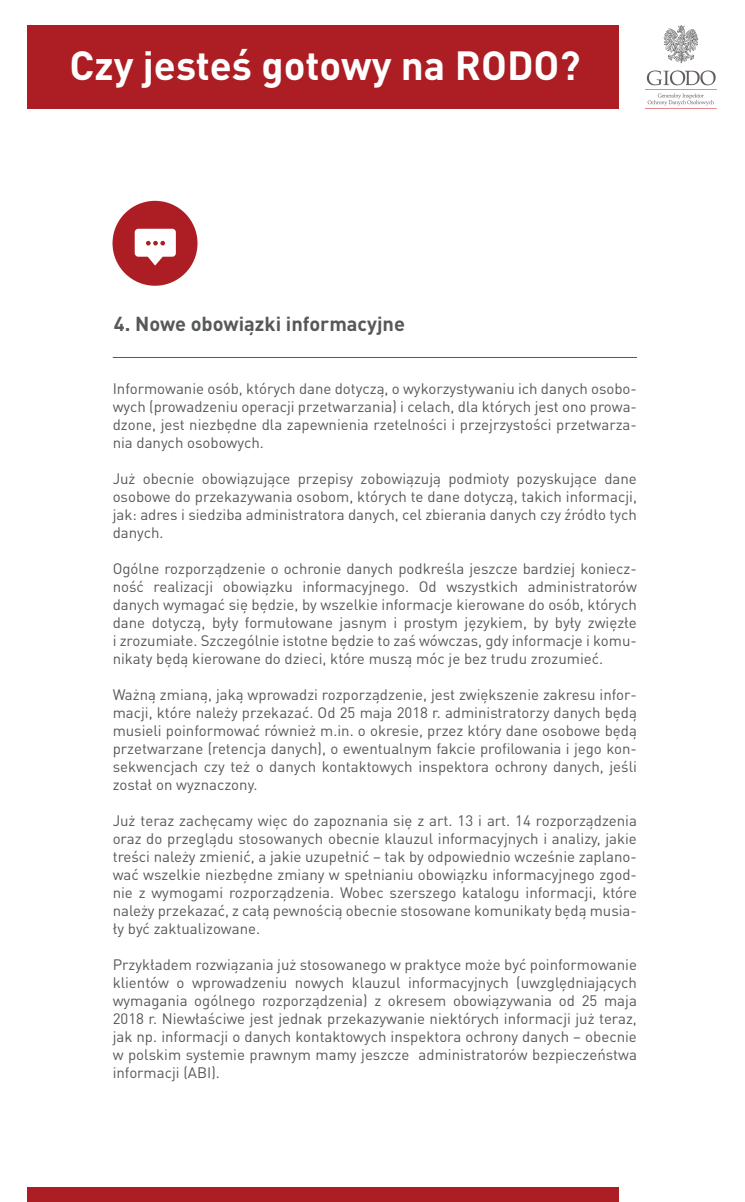
<style>
.page{position:relative;width:745px;height:1202px;background:#fff}
.page>*{position:absolute;margin:0;border:0;box-sizing:border-box;transform-origin:0 0}
.t1{font:700 40.25px "DIN Pro";color:#fff}
.t2{font:700 20px "DIN Pro";color:#57585a}
.t3{font:15px/18px "DIN Pro";color:#57585a;text-align:justify}
</style>
<div class="page">
<div style="left:27px;top:25px;width:591px;height:84px;background:#ac1e23"></div>
<div style="left:27px;top:1187px;width:591px;height:15px;background:#ac1e23"></div>
<hr style="left:113px;top:357px;width:523px;height:1px;background:#57585a">
<img style="left:644px;top:25px;width:73px;height:84px">
<div style="left:109px;top:198px;width:91px;height:91px;background:#ac1e23;border-radius:50%"></div>
<div style="left:106px;top:195px;width:98px;height:97px;border:6px solid #fff;border-radius:50%"></div>
<svg style="left:135px;top:229px;width:41px;height:37px"></svg>
<h1 class="t1" style="left:69px;top:38px;width:512px">Czy jesteś gotowy na RODO?</h1>
<h2 class="t2" style="left:114px;top:311px;width:292px">4. Nowe obowiązki informacyjne</h2>
<p class="t3" style="left:113px;top:378px;width:525px">Informowanie osób, których dane dotyczą, o wykorzystywaniu ich danych osobo&shy;wych (prowadzeniu operacji przetwarzania) i celach, dla których jest ono prowa&shy;dzone, jest niezbędne dla zapewnienia rzetelności i przejrzystości przetwarza&shy;nia danych osobowych.</p>
<p class="t3" style="left:113px;top:468px;width:525px">Już obecnie obowiązujące przepisy zobowiązują podmioty pozyskujące dane osobowe do przekazywania osobom, których te dane dotyczą, takich informacji, jak: adres i siedziba administratora danych, cel zbierania danych czy źródło tych danych.</p>
<p class="t3" style="left:113px;top:558px;width:525px">Ogólne rozporządzenie o ochronie danych podkreśla jeszcze bardziej koniecz&shy;ność realizacji obowiązku informacyjnego. Od wszystkich administratorów danych wymagać się będzie, by wszelkie informacje kierowane do osób, których dane dotyczą, były formułowane jasnym i prostym językiem, by były zwięzłe i zrozumiałe. Szczególnie istotne będzie to zaś wówczas, gdy informacje i komu&shy;nikaty będą kierowane do dzieci, które muszą móc je bez trudu zrozumieć.</p>
<p class="t3" style="left:113px;top:684px;width:525px">Ważną zmianą, jaką wprowadzi rozporządzenie, jest zwiększenie zakresu infor&shy;macji, które należy przekazać. Od 25 maja 2018 r. administratorzy danych będą musieli poinformować również m.in. o okresie, przez który dane osobowe będą przetwarzane (retencja danych), o ewentualnym fakcie profilowania i jego kon&shy;sekwencjach czy też o danych kontaktowych inspektora ochrony danych, jeśli został on wyznaczony.</p>
<p class="t3" style="left:113px;top:810px;width:525px">Już teraz zachęcamy więc do zapoznania się z art. 13 i art. 14 rozporządzenia oraz do przeglądu stosowanych obecnie klauzul informacyjnych i analizy, jakie treści należy zmienić, a jakie uzupełnić – tak by odpowiednio wcześnie zaplano&shy;wać wszelkie niezbędne zmiany w spełnianiu obowiązku informacyjnego zgod&shy;nie z wymogami rozporządzenia. Wobec szerszego katalogu informacji, które należy przekazać, z całą pewnością obecnie stosowane komunikaty będą musia&shy;ły być zaktualizowane.</p>
<p class="t3" style="left:113px;top:954px;width:525px">Przykładem rozwiązania już stosowanego w praktyce może być poinformowanie klientów o wprowadzeniu nowych klauzul informacyjnych (uwzględniających wymagania ogólnego rozporządzenia) z okresem obowiązywania od 25 maja 2018 r. Niewłaściwe jest jednak przekazywanie niektórych informacji już teraz, jak np. informacji o danych kontaktowych inspektora ochrony danych – obecnie w polskim systemie prawnym mamy jeszcze administratorów bezpieczeństwa informacji (ABI).</p>
</div>
